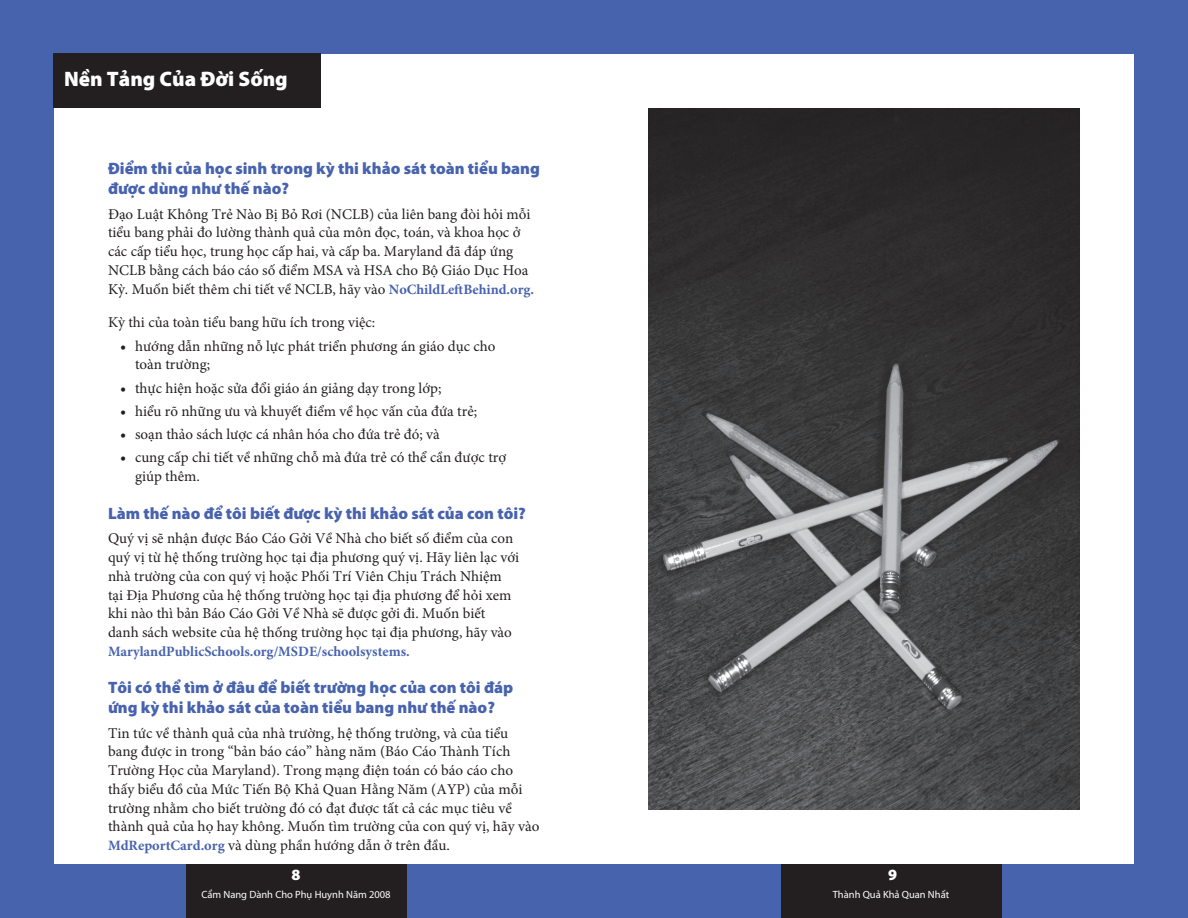
<style>
.page{position:relative;width:1188px;height:918px;background:#fff}
.page>*{position:absolute;margin:0;border:0;box-sizing:border-box;transform-origin:0 0}
.t1{font:900 21px "Myriad Pro";color:#fff}
.t2{font:900 16.5px/19.5px "Myriad Pro";color:#4863ae}
.t3{font:15px/18.8px "Minion Pro";color:#231f20}
.t4{font:700 14.25px "Minion Pro";color:#4863ae}
.t5{font:10.5px "Myriad Pro";color:#fff}
.s1{font-weight:700;font-size:14.25px;color:#4863ae}
.s2{font-size:15.75px}
</style>
<div class="page">
<div style="left:0;top:0;width:594px;height:918px;background:#4863ae"></div>
<div style="left:186px;top:863px;width:220px;height:55px;background:#231f20"></div>
<div style="left:54px;top:54px;width:540px;height:810px;background:#fff"></div>
<div style="left:594px;top:0;width:594px;height:918px;background:#4863ae"></div>
<div style="left:781px;top:863px;width:220px;height:55px;background:#231f20"></div>
<div style="left:594px;top:54px;width:540px;height:810px;background:#fff"></div>
<img style="left:648px;top:108px;width:432px;height:702px">
<div style="left:54px;top:54px;width:267px;height:54px;background:#231f20"></div>
<h1 class="t1" style="left:64px;top:65px;width:225px">Nền Tảng Của Đời Sống</h1>
<p class="t2" style="left:108px;top:158px;width:433px">Điểm thi của học sinh trong kỳ thi khảo sát toàn tiểu bang được dùng như thế nào?</p>
<p class="t3" style="left:108px;top:205px;width:428px">Đạo Luật Không Trẻ Nào Bị Bỏ Rơi (NCLB) của liên bang đòi hỏi mỗi tiểu bang phải đo lường thành quả của môn đọc, toán, và khoa học ở các cấp tiểu học, trung học cấp hai, và cấp ba. Maryland đã đáp ứng NCLB bằng cách báo cáo số điểm MSA và HSA cho Bộ Giáo Dục Hoa Kỳ. Muốn biết thêm chi tiết về NCLB, hãy vào <span class="s1">NoChildLeftBehind.org.</span></p>
<p class="t3" style="left:108px;top:313px;width:269px">Kỳ thi của toàn tiểu bang hữu ích trong việc:</p>
<p class="t3" style="left:135px;top:337px;width:362px;text-indent:-15px"><span class="s2">•</span> hướng dẫn những nỗ lực phát triển phương án giáo dục cho toàn trường;</p>
<p class="t3" style="left:120px;top:379px;width:323px"><span class="s2">•</span> thực hiện hoặc sửa đổi giáo án giảng dạy trong lớp;</p>
<p class="t3" style="left:120px;top:402px;width:359px"><span class="s2">•</span> hiểu rõ những ưu và khuyết điểm về học vấn của đứa trẻ;</p>
<p class="t3" style="left:120px;top:425px;width:321px"><span class="s2">•</span> soạn thảo sách lược cá nhân hóa cho đứa trẻ đó; và</p>
<p class="t3" style="left:135px;top:448px;width:373px;text-indent:-15px"><span class="s2">•</span> cung cấp chi tiết về những chỗ mà đứa trẻ có thể cần được trợ giúp thêm.</p>
<p class="t2" style="left:108px;top:503px;width:419px">Làm thế nào để tôi biết được kỳ thi khảo sát của con tôi?</p>
<p class="t3" style="left:108px;top:529px;width:413px">Quý vị sẽ nhận được Báo Cáo Gởi Về Nhà cho biết số điểm của con quý vị từ hệ thống trường học tại địa phương quý vị. Hãy liên lạc với nhà trường của con quý vị hoặc Phối Trí Viên Chịu Trách Nhiệm tại Địa Phương của hệ thống trường học tại địa phương để hỏi xem khi nào thì bản Báo Cáo Gởi Về Nhà sẽ được gởi đi. Muốn biết danh sách website của hệ thống trường học tại địa phương, hãy vào</p>
<p class="t4" style="left:108px;top:641px;width:303px">MarylandPublicSchools.org/MSDE/schoolsystems.</p>
<p class="t2" style="left:108px;top:677px;width:407px">Tôi có thể tìm ở đâu để biết trường học của con tôi đáp ứng kỳ thi khảo sát của toàn tiểu bang như thế nào?</p>
<p class="t3" style="left:108px;top:724px;width:433px">Tin tức về thành quả của nhà trường, hệ thống trường, và của tiểu bang được in trong “bản báo cáo” hàng năm (Báo Cáo Thành Tích Trường Học của Maryland). Trong mạng điện toán có báo cáo cho thấy biểu đồ của Mức Tiến Bộ Khả Quan Hằng Năm (AYP) của mỗi trường nhằm cho biết trường đó có đạt được tất cả các mục tiêu về thành quả của họ hay không. Muốn tìm trường của con quý vị, hãy vào <span class="s1">MdReportCard.org</span> và dùng phần hướng dẫn ở trên đầu.</p>
<p class="t5" style="left:201px;top:888px;width:191px">Cẩm Nang Dành Cho Phụ Huynh Năm 2008</p>
<p class="t5" style="left:833px;top:888px;width:118px">Thành Quả Khả Quan Nhất</p>
</div>
